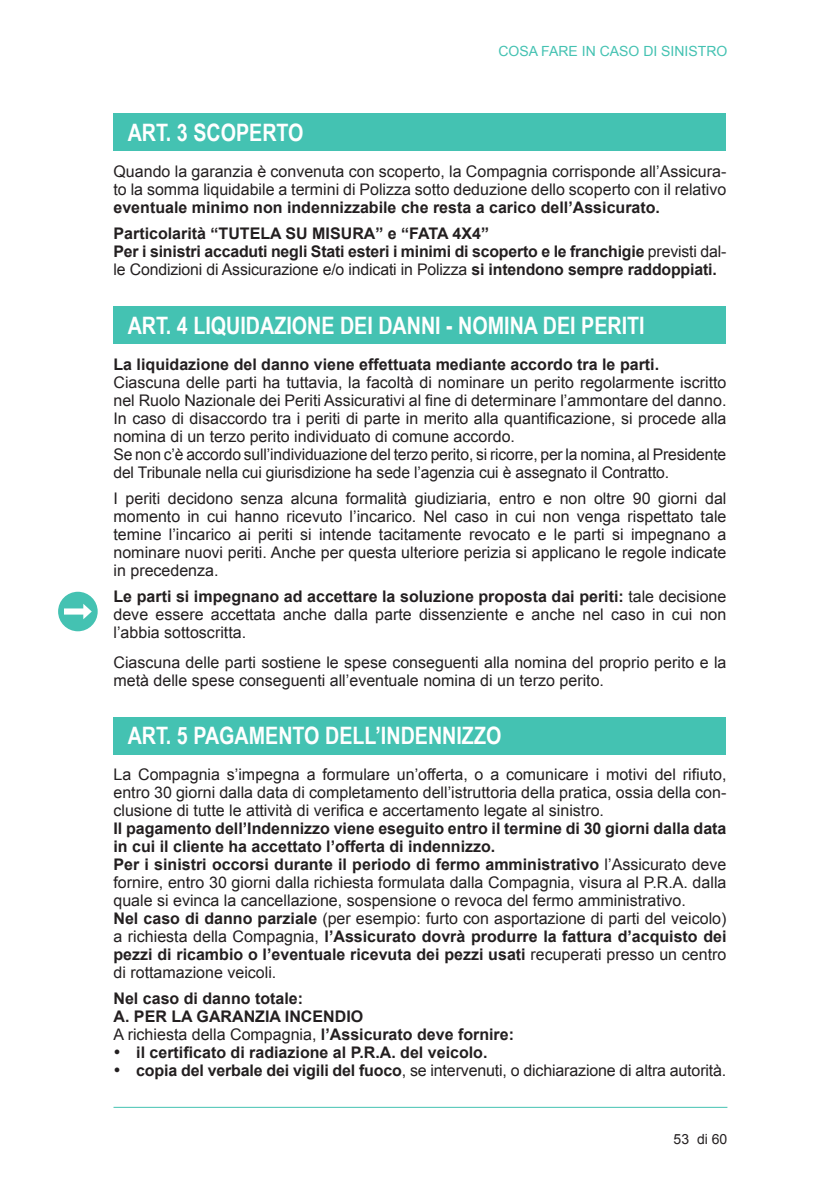
<style>
.page{position:relative;width:840px;height:1191px;background:#fff}
.page>*{position:absolute;margin:0;border:0;box-sizing:border-box;transform-origin:0 0}
.t1{font:700 24px "Arial Narrow";color:#fff}
.testo{font:16px/18px "Arial";color:#231f20;text-align:justify}
.testo-2{font:700 16px/18px "Arial";color:#231f20}
.Default{font:16px/18px "Arial";color:#231f20;text-align:justify}
.t2{font:14px "Arial";color:#44c2b2}
.t3{font:14px "Arial";color:#231f20}
.s1{font-weight:700}
.s2{font-weight:400}
</style>
<div class="page">
<hr style="left:113px;top:1106px;width:614px;height:1px;background:#44c2b2">
<div style="left:113px;top:113px;width:613px;height:38px;background:#44c2b2"></div>
<div style="left:113px;top:306px;width:613px;height:38px;background:#44c2b2"></div>
<div style="left:113px;top:716px;width:613px;height:38px;background:#44c2b2"></div>
<div style="left:58px;top:592px;width:40px;height:39px;background:#44c2b2;border-radius:50%"></div>
<svg style="left:64px;top:604px;width:28px;height:15px"></svg>
<p class="t2" style="left:498px;top:42px;width:230px">COSA FARE IN CASO DI SINISTRO</p>
<p class="t1" style="left:128px;top:114px;width:177px">ART. 3 SCOPERTO</p>
<p class="Default" style="left:113px;top:163px;width:614px">Quando la garanzia è convenuta con scoperto, la Compagnia corrisponde all’Assicura&shy;to la somma liquidabile a termini di Polizza sotto deduzione dello scoperto con il relativo <span class="s1">eventuale minimo non indennizzabile che resta a carico dell’Assicurato.</span></p>
<p class="testo-2" style="left:113px;top:225px;width:377px">Particolarità “TUTELA SU MISURA” e “FATA 4X4”</p>
<p class="testo-2" style="left:113px;top:243px;width:614px">Per i sinistri accaduti negli Stati esteri i minimi di scoperto e le franchigie <span class="s2">previsti dal&shy;le Condizioni di Assicurazione e/o indicati in Polizza</span> si intendono sempre raddoppiati.</p>
<p class="t1" style="left:128px;top:307px;width:518px">ART. 4 LIQUIDAZIONE DEI DANNI - NOMINA DEI PERITI</p>
<p class="testo-2" style="left:113px;top:356px;width:547px">La liquidazione del danno viene effettuata mediante accordo tra le parti.</p>
<p class="testo" style="left:113px;top:374px;width:614px">Ciascuna delle parti ha tuttavia, la facoltà di nominare un perito regolarmente iscritto nel Ruolo Nazionale dei Periti Assicurativi al fine di determinare l’ammontare del danno.</p>
<p class="testo" style="left:113px;top:410px;width:614px">In caso di disaccordo tra i periti di parte in merito alla quantificazione, si procede alla nomina di un terzo perito individuato di comune accordo.</p>
<p class="testo" style="left:113px;top:446px;width:614px">Se non c’è accordo sull’individuazione del terzo perito, si ricorre, per la nomina, al Presidente del Tribunale nella cui giurisdizione ha sede l’agenzia cui è assegnato il Contratto.</p>
<p class="testo" style="left:113px;top:490px;width:614px">I periti decidono senza alcuna formalità giudiziaria, entro e non oltre 90 giorni dal momento in cui hanno ricevuto l’incarico. Nel caso in cui non venga rispettato tale temine l’incarico ai periti si intende tacitamente revocato e le parti si impegnano a nominare nuovi periti. Anche per questa ulteriore perizia si applicano le regole indicate in precedenza.</p>
<p class="testo" style="left:113px;top:588px;width:614px"><span class="s1">Le parti si impegnano ad accettare la soluzione proposta dai periti:</span> tale decisione deve essere accettata anche dalla parte dissenziente e anche nel caso in cui non l’abbia sottoscritta.</p>
<p class="testo" style="left:113px;top:654px;width:614px">Ciascuna delle parti sostiene le spese conseguenti alla nomina del proprio perito e la metà delle spese conseguenti all’eventuale nomina di un terzo perito.</p>
<p class="t1" style="left:128px;top:717px;width:375px">ART. 5 PAGAMENTO DELL’INDENNIZZO</p>
<p class="testo" style="left:113px;top:766px;width:614px">La Compagnia s’impegna a formulare un’offerta, o a comunicare i motivi del rifiuto, entro 30 giorni dalla data di completamento dell’istruttoria della pratica, ossia della con&shy;clusione di tutte le attività di verifica e accertamento legate al sinistro.</p>
<p class="testo-2" style="left:113px;top:820px;width:614px">Il pagamento dell’Indennizzo viene eseguito entro il termine di 30 giorni dalla data in cui il cliente ha accettato l’offerta di indennizzo.</p>
<p class="testo" style="left:113px;top:856px;width:614px"><span class="s1">Per i sinistri occorsi durante il periodo di fermo amministrativo</span> l’Assicurato deve fornire, entro 30 giorni dalla richiesta formulata dalla Compagnia, visura al P.R.A. dalla quale si evinca la cancellazione, sospensione o revoca del fermo amministrativo.</p>
<p class="testo" style="left:113px;top:910px;width:614px"><span class="s1">Nel caso di danno parziale</span> (per esempio: furto con asportazione di parti del veicolo) a richiesta della Compagnia, <span class="s1">l’Assicurato dovrà produrre la fattura d’acquisto dei pezzi di ricambio o l’eventuale ricevuta dei pezzi usati</span> recuperati presso un centro di rottamazione veicoli.</p>
<p class="testo-2" style="left:113px;top:990px;width:191px">Nel caso di danno totale:</p>
<p class="testo-2" style="left:113px;top:1008px;width:251px">A. PER LA GARANZIA INCENDIO</p>
<p class="testo" style="left:113px;top:1026px;width:402px">A richiesta della Compagnia, <span class="s1">l’Assicurato deve fornire:</span></p>
<p class="testo-2" style="left:113px;top:1044px;width:375px">• il certificato di radiazione al P.R.A. del veicolo.</p>
<p class="testo" style="left:113px;top:1062px;width:614px">• <span class="s1">copia del verbale dei vigili del fuoco</span>, se intervenuti, o dichiarazione di altra autorità.</p>
<p class="t3" style="left:673px;top:1130px;width:55px">53 di 60</p>
</div>
